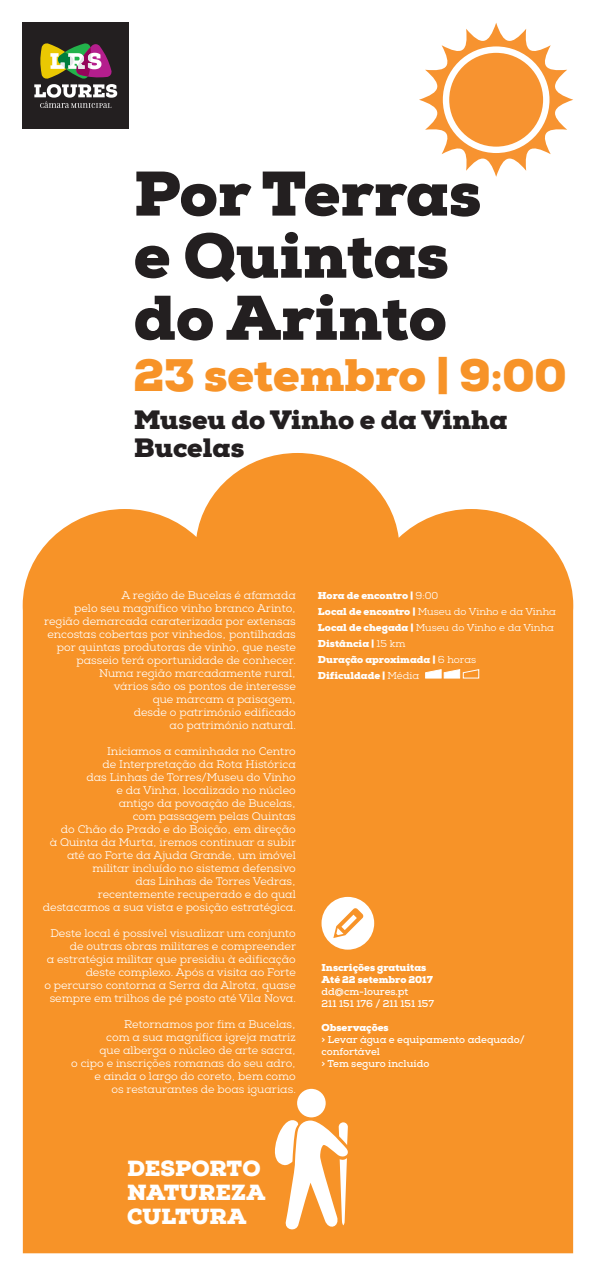
<style>
.page{position:relative;width:596px;height:1276px;background:#fff}
.page>*{position:absolute;margin:0;border:0;box-sizing:border-box;transform-origin:0 0}
.t1{font:900 62.9px "Nexa Slab";color:#231f20}
.t2{font:900 45.5px "Nexa Slab";color:#f79328}
.t3{font:900 26.5px/27.3px "Nexa Slab";color:#231f20}
.t4{font:900 21.9px "Nexa Slab";color:#fff}
.t5{font:11px/13px "Nexa Slab";color:#fff;text-align:right}
.t6{font:900 10px "Nexa Slab";color:#fff}
.t7{font:700 10px/12px "Nexa Slab";color:#fff}
.t8{font:10px "Nexa Slab";color:#fff}
.s1{font-weight:400}
.s2{font-weight:900}
</style>
<div class="page">
<div style="left:23px;top:453px;width:550px;height:800px;background:#f79328"></div>
<div style="left:321px;top:897px;width:53px;height:52px;background:#fff;border-radius:50%"></div>
<svg style="left:333px;top:908px;width:30px;height:30px"></svg>
<div style="left:297px;top:1089px;width:28px;height:28px;background:#fff;border-radius:50%"></div>
<svg style="left:271px;top:1117px;width:77px;height:115px"></svg>
<svg style="left:424px;top:668px;width:55px;height:11px"></svg>
<div style="left:23px;top:23px;width:106px;height:106px;background:#231f20"></div>
<svg style="left:34px;top:43px;width:83px;height:65px"></svg>
<svg style="left:419px;top:23px;width:154px;height:154px"></svg>
<svg style="left:442px;top:46px;width:107px;height:107px"></svg>
<div style="left:449px;top:53px;width:93px;height:94px;background:#f79330;border-radius:50%"></div>
<p class="t1" style="left:134px;top:154px;width:349px">Por Terras</p>
<p class="t1" style="left:134px;top:216px;width:316px">e Quintas</p>
<p class="t1" style="left:134px;top:278px;width:314px">do Arinto</p>
<p class="t2" style="left:134px;top:347px;width:434px">23 setembro | 9:00</p>
<p class="t3" style="left:134px;top:406px;width:375px">Museu do Vinho e da Vinha<br>Bucelas</p>
<p class="t5" style="left:121px;top:589px;width:176px">A região de Bucelas é afamada</p>
<p class="t5" style="left:74px;top:602px;width:223px">pelo seu magnífico vinho branco Arinto,</p>
<p class="t5" style="left:44px;top:615px;width:253px">região demarcada caraterizada por extensas encostas cobertas por vinhedos, pontilhadas por quintas produtoras de vinho, que neste passeio terá oportunidade de conhecer.</p>
<p class="t5" style="left:99px;top:667px;width:198px">Numa região marcadamente rural,</p>
<p class="t5" style="left:114px;top:680px;width:183px">vários são os pontos de interesse</p>
<p class="t5" style="left:153px;top:693px;width:144px">que marcam a paisagem,</p>
<p class="t5" style="left:134px;top:706px;width:163px">desde o património edificado</p>
<p class="t5" style="left:169px;top:719px;width:128px">ao património natural.</p>
<p class="t5" style="left:107px;top:745px;width:190px">Iniciamos a caminhada no Centro</p>
<p class="t5" style="left:102px;top:758px;width:195px">de Interpretação da Rota Histórica</p>
<p class="t5" style="left:86px;top:771px;width:211px">das Linhas de Torres/Museu do Vinho</p>
<p class="t5" style="left:116px;top:784px;width:181px">e da Vinha, localizado no núcleo</p>
<p class="t5" style="left:119px;top:797px;width:178px">antigo da povoação de Bucelas,</p>
<p class="t5" style="left:133px;top:810px;width:164px">com passagem pelas Quintas</p>
<p class="t5" style="left:61px;top:823px;width:236px">do Chão do Prado e do Boição, em direção</p>
<p class="t5" style="left:50px;top:836px;width:248px">à Quinta da Murta, iremos continuar a subir até ao Forte da Ajuda Grande, um imóvel militar incluído no sistema defensivo</p>
<p class="t5" style="left:135px;top:875px;width:162px">das Linhas de Torres Vedras,</p>
<p class="t5" style="left:43px;top:888px;width:254px">recentemente recuperado e do qual destacamos a sua vista e posição estratégica.</p>
<p class="t5" style="left:50px;top:927px;width:247px">Deste local é possível visualizar um conjunto de outras obras militares e compreender</p>
<p class="t5" style="left:47px;top:953px;width:250px">a estratégia militar que presidiu à edificação deste complexo. Após a visita ao Forte</p>
<p class="t5" style="left:44px;top:979px;width:253px;text-align:center">o percurso contorna a Serra da Alrota, quase sempre em trilhos de pé posto até Vila Nova.</p>
<p class="t5" style="left:124px;top:1018px;width:173px">Retornamos por fim a Bucelas,</p>
<p class="t5" style="left:106px;top:1031px;width:191px">com a sua magnífica igreja matriz</p>
<p class="t5" style="left:99px;top:1044px;width:198px">que alberga o núcleo de arte sacra,</p>
<p class="t5" style="left:71px;top:1057px;width:226px">o cipo e inscrições romanas do seu adro,</p>
<p class="t5" style="left:94px;top:1070px;width:203px">e ainda o largo do coreto, bem como</p>
<p class="t5" style="left:111px;top:1083px;width:186px">os restaurantes de boas iguarias.</p>
<p class="t6" style="left:318px;top:589px;width:122px">Hora de encontro | <span class="s1">9:00</span></p>
<p class="t8" style="left:318px;top:605px;width:239px"><span class="s2">Local de encontro |</span> Museu do Vinho e da Vinha</p>
<p class="t8" style="left:318px;top:621px;width:237px"><span class="s2">Local de chegada |</span> Museu do Vinho e da Vinha</p>
<p class="t6" style="left:318px;top:637px;width:89px">Distância | <span class="s1">15 km</span></p>
<p class="t6" style="left:318px;top:653px;width:160px">Duração aproximada | <span class="s1">6 horas</span></p>
<p class="t6" style="left:318px;top:669px;width:103px">Dificuldade | <span class="s1">Média</span></p>
<p class="t6" style="left:321px;top:961px;width:106px">Inscrições gratuitas</p>
<p class="t6" style="left:321px;top:973px;width:113px">Até 22 setembro 2017</p>
<p class="t7" style="left:321px;top:986px;width:88px">dd@cm-loures.pt</p>
<p class="t7" style="left:321px;top:998px;width:114px">211 151 176 / 211 151 157</p>
<p class="t6" style="left:321px;top:1021px;width:69px">Observações</p>
<p class="t7" style="left:321px;top:1034px;width:204px">&gt; Levar água e equipamento adequado/ confortável</p>
<p class="t7" style="left:321px;top:1058px;width:109px">&gt; Tem seguro incluído</p>
<p class="t4" style="left:127px;top:1155px;width:135px">DESPORTO</p>
<p class="t4" style="left:127px;top:1178px;width:140px">NATUREZA</p>
<p class="t4" style="left:127px;top:1202px;width:121px">CULTURA</p>
</div>
